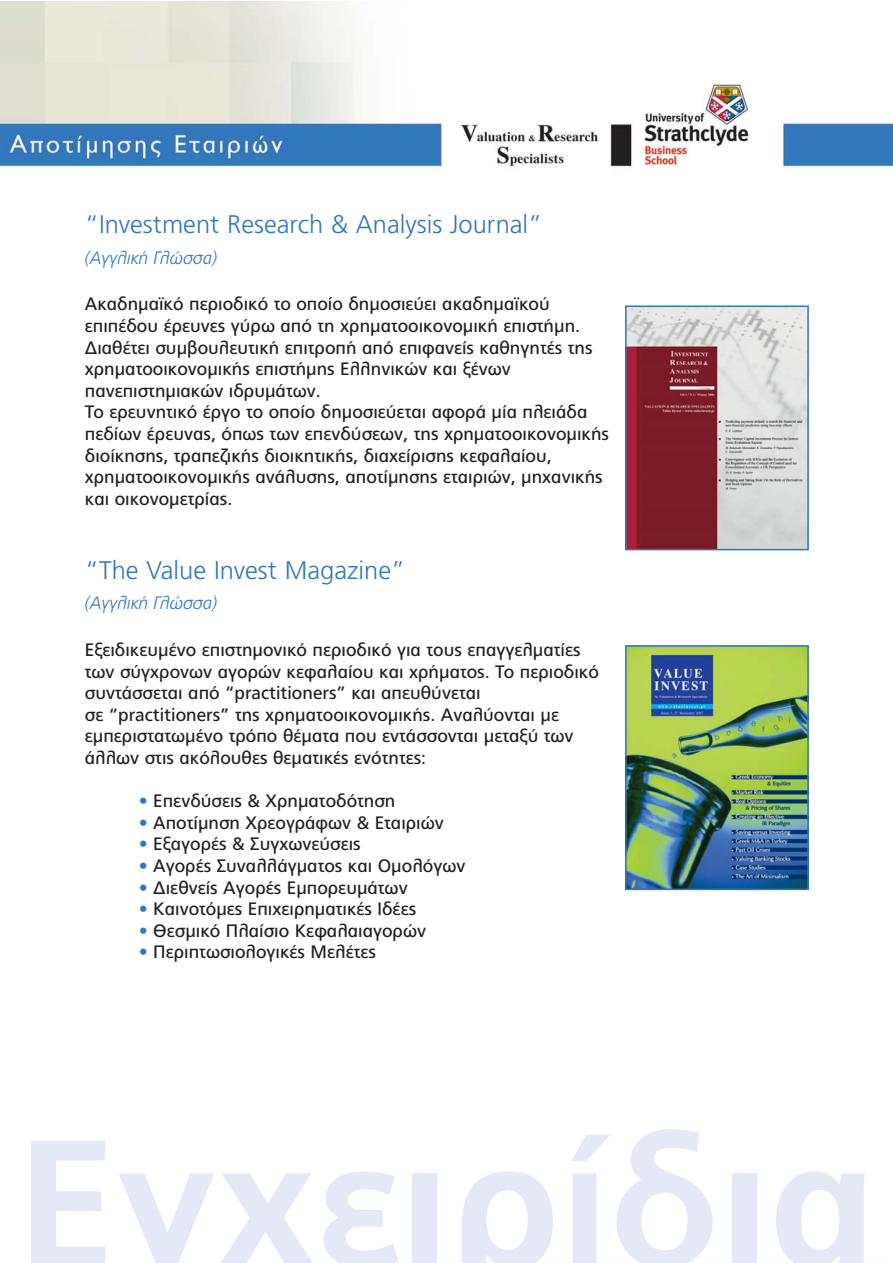
<style>
.page{position:relative;width:893px;height:1263px;background:#fff}
.page>*{position:absolute;margin:0;border:0;box-sizing:border-box;transform-origin:0 0}
.t1{font:700 180px "PF Catalog";color:#e5e9f6}
.t2{font:300 25.5px "PF Catalog";color:#3276bc}
.t3{font:18px/21.6px "PF Catalog";color:#231f20}
.t4{font:italic 300 18px "PF Catalog";color:#3276bc}
.s1{color:#3276bc}
</style>
<div class="page">
<img style="left:0;top:1px;width:892px;height:890px">
<img style="left:628px;top:308px;width:178px;height:239px">
<div style="left:625px;top:305px;width:184px;height:245px;border:2px solid #3276bc"></div>
<img style="left:628px;top:648px;width:178px;height:239px">
<div style="left:625px;top:645px;width:184px;height:245px;border:2px solid #3276bc"></div>
<h2 class="t2" style="left:85px;top:214px;width:459px">“Investment Research &amp; Analysis Journal”</h2>
<p class="t4" style="left:85px;top:250px;width:134px">(Αγγλική Γλώσσα)</p>
<p class="t3" style="left:85px;top:295px;width:526px">Ακαδημαϊκό περιοδικό το οποίο δημοσιεύει ακαδημαϊκού επιπέδου έρευνες γύρω από τη χρηματοοικονομική επιστήμη.<br>Διαθέτει συμβουλευτική επιτροπή από επιφανείς καθηγητές της χρηματοοικονομικής επιστήμης Ελληνικών και ξένων πανεπιστημιακών ιδρυμάτων.<br>Το ερευνητικό έργο το οποίο δημοσιεύεται αφορά μία πλειάδα πεδίων έρευνας, όπως των επενδύσεων, της χρηματοοικονομικής διοίκησης, τραπεζικής διοικητικής, διαχείρισης κεφαλαίου, χρηματοοικονομικής ανάλυσης, αποτίμησης εταιριών, μηχανικής και οικονομετρίας.</p>
<h2 class="t2" style="left:85px;top:560px;width:322px">“The Value Invest Magazine”</h2>
<p class="t4" style="left:85px;top:596px;width:134px">(Αγγλική Γλώσσα)</p>
<p class="t3" style="left:85px;top:640px;width:516px">Εξειδικευμένο επιστημονικό περιοδικό για τους επαγγελματίες των σύγχρονων αγορών κεφαλαίου και χρήματος. Το περιοδικό συντάσσεται από “practitioners” και απευθύνεται<br>σε “practitioners” της χρηματοοικονομικής. Αναλύονται με εμπεριστατωμένο τρόπο θέματα που εντάσσονται μεταξύ των άλλων στις ακόλουθες θεματικές ενότητες:</p>
<p class="t3" style="left:139px;top:792px;width:258px"><span class="s1">•</span> Επενδύσεις &amp; Χρηματοδότηση</p>
<p class="t3" style="left:139px;top:813px;width:306px"><span class="s1">•</span> Αποτίμηση Χρεογράφων &amp; Εταιριών</p>
<p class="t3" style="left:139px;top:835px;width:223px"><span class="s1">•</span> Εξαγορές &amp; Συγχωνεύσεις</p>
<p class="t3" style="left:139px;top:856px;width:328px"><span class="s1">•</span> Αγορές Συναλλάγματος και Ομολόγων</p>
<p class="t3" style="left:139px;top:878px;width:270px"><span class="s1">•</span> Διεθνείς Αγορές Εμπορευμάτων</p>
<p class="t3" style="left:139px;top:900px;width:279px"><span class="s1">•</span> Καινοτόμες Επιχειρηματικές Ιδέες</p>
<p class="t3" style="left:139px;top:921px;width:289px"><span class="s1">•</span> Θεσμικό Πλαίσιο Κεφαλαιαγορών</p>
<p class="t3" style="left:139px;top:943px;width:239px"><span class="s1">•</span> Περιπτωσιολογικές Μελέτες</p>
<h1 class="t1" style="left:16px;top:1131px;width:862px">Εγχειρίδια</h1>
</div>
